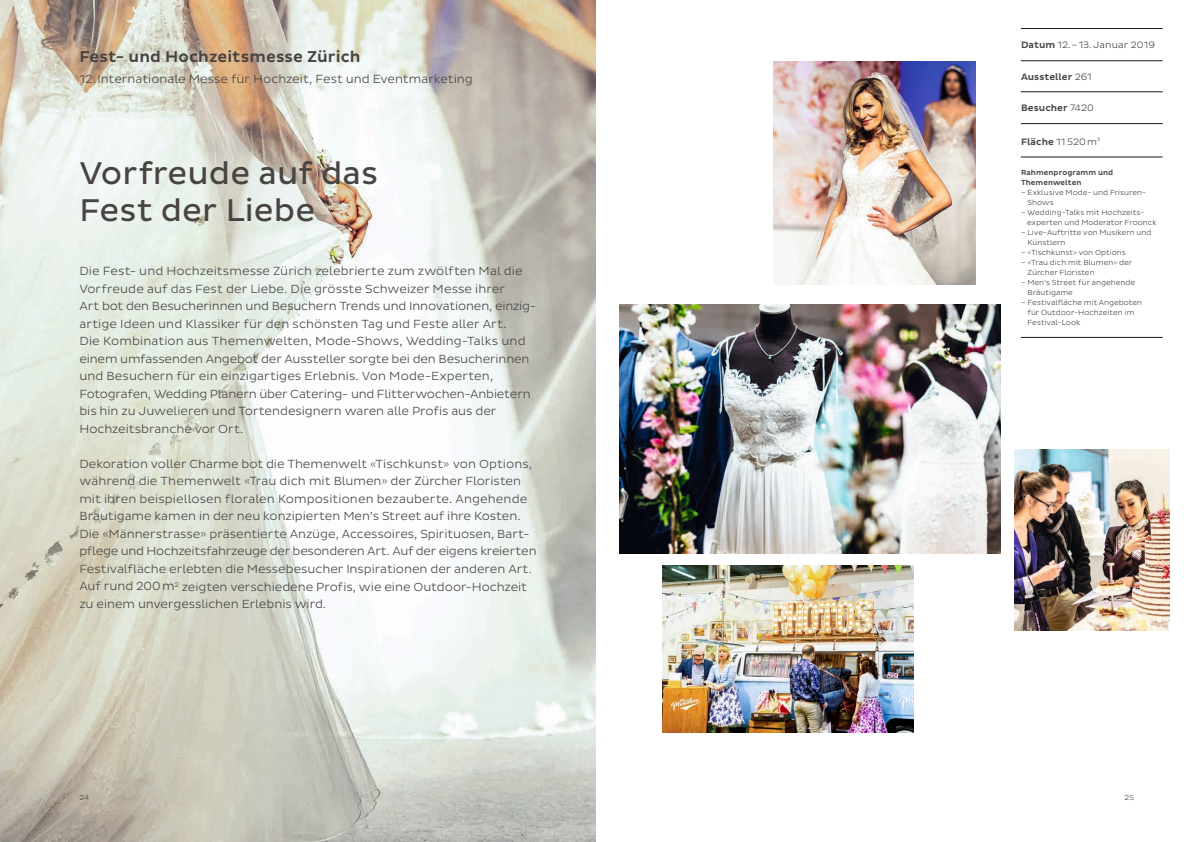
<style>
.page{position:relative;width:1191px;height:842px;background:#fff}
.page>*{position:absolute;margin:0;border:0;box-sizing:border-box;transform-origin:0 0}
.t1{font:32px/37px "Pluto Sans";color:#474442}
.t2{font:500 16px "Pluto Sans";letter-spacing:.005em;color:#474442}
.t3{font:300 12px/17.5px "Pluto Sans";color:#474442}
.t4{font:300 9.5px "Pluto Sans";letter-spacing:.01em;color:#474442}
.t5{font:500 9.5px "Pluto Sans";letter-spacing:.01em;color:#474442}
.t6{font:300 7.5px/10px "Pluto Sans";color:#474442}
.t7{font:500 7.5px/10px "Pluto Sans";letter-spacing:.01em;color:#474442}
.s1{font-weight:500}
.s2{font-weight:300}
</style>
<div class="page">
<hr style="left:1020px;top:61px;width:142px;height:1px;background:#1b1917">
<hr style="left:1020px;top:92px;width:142px;height:1px;background:#1b1917">
<hr style="left:1020px;top:28px;width:142px;height:1px;background:#1b1917">
<hr style="left:1020px;top:157px;width:142px;height:1px;background:#1b1917">
<hr style="left:1020px;top:123px;width:142px;height:1px;background:#1b1917">
<hr style="left:1020px;top:337px;width:142px;height:1px;background:#1b1917">
<img style="left:773px;top:62px;width:202px;height:222px">
<img style="left:1014px;top:450px;width:155px;height:180px">
<img style="left:662px;top:566px;width:251px;height:166px">
<img style="left:0;top:0;width:595px;height:842px">
<img style="left:619px;top:304px;width:381px;height:249px">
<h2 class="t2" style="left:79px;top:47px;width:282px">Fest- und Hochzeitsmesse Zürich</h2>
<p class="t3" style="left:79px;top:71px;width:395px">12.Internationale Messe für Hochzeit, Fest und Eventmarketing</p>
<h1 class="t1" style="left:79px;top:155px;width:300px">Vorfreude auf das<br>Fest der Liebe</h1>
<p class="t3" style="left:79px;top:263px;width:458px">Die Fest- und Hochzeitsmesse Zürich zelebrierte zum zwölften Mal die Vorfreude auf das Fest der Liebe. Die grösste Schweizer Messe ihrer<br>Art bot den Besucherinnen und Besuchern Trends und Innovationen, einzig&shy;artige Ideen und Klassiker für den schönsten Tag und Feste aller Art.<br>Die Kombination aus Themenwelten, Mode-Shows, Wedding-Talks und einem umfassenden Angebot der Aussteller sorgte bei den Besucherinnen und Besuchern für ein einzigartiges Erlebnis. Von Mode-Experten, Fotografen, Wedding Planern über Catering- und Flitterwochen-Anbietern bis hin zu Juwelieren und Tortendesignern waren alle Profis aus der Hochzeitsbranche vor Ort.</p>
<p class="t3" style="left:79px;top:455px;width:459px">Dekoration voller Charme bot die Themenwelt «Tischkunst» von Options, während die Themenwelt «Trau dich mit Blumen» der Zürcher Floristen mit ihren beispiellosen floralen Kompositionen bezauberte. Angehende Bräutigame kamen in der neu konzipierten Men’s Street auf ihre Kosten.<br>Die «Männerstrasse» präsentierte Anzüge, Accessoires, Spirituosen, Bart&shy;pflege und Hochzeitsfahrzeuge der besonderen Art. Auf der eigens kreierten Festivalfläche erlebten die Messebesucher Inspirationen der anderen Art.<br>Auf rund 200m<sup>2</sup> zeigten verschiedene Profis, wie eine Outdoor-Hochzeit zu einem unvergesslichen Erlebnis wird.</p>
<p class="t4" style="left:1021px;top:39px;width:135px"><span class="s1">Datum</span> 12.–13.Januar 2019</p>
<p class="t5" style="left:1021px;top:71px;width:72px">Aussteller <span class="s2">261</span></p>
<p class="t5" style="left:1021px;top:102px;width:74px">Besucher <span class="s2">7420</span></p>
<p class="t4" style="left:1021px;top:136px;width:81px"><span class="s1">Fläche</span> 11 520m²</p>
<p class="t7" style="left:1021px;top:168px;width:94px">Rahmenprogramm und<br>Themenwelten</p>
<p class="t6" style="left:1027px;top:188px;width:120px;text-indent:-7px">– Exklusive Mode- und Frisuren-<br>Shows</p>
<p class="t6" style="left:1027px;top:208px;width:131px;text-indent:-6px">– Wedding-Talks mit Hochzeits&shy;experten und Moderator Froonck</p>
<p class="t6" style="left:1027px;top:228px;width:125px;text-indent:-7px">– Live-Auftritte von Musikern und<br>Künstlern</p>
<p class="t6" style="left:1021px;top:248px;width:106px">– «Tischkunst» von Options</p>
<p class="t6" style="left:1027px;top:258px;width:106px;text-indent:-7px">– «Trau dich mit Blumen» der<br>Zürcher Floristen</p>
<p class="t6" style="left:1027px;top:278px;width:109px;text-indent:-7px">– Men’s Street für angehende<br>Bräutigame</p>
<p class="t6" style="left:1027px;top:298px;width:116px;text-indent:-7px">– Festivalfläche mit Angeboten für Outdoor-Hochzeiten im<br>Festival-Look</p>
<p class="t6" style="left:79px;top:792px;width:11px">24</p>
<p class="t6" style="left:1124px;top:792px;width:11px">25</p>
</div>
